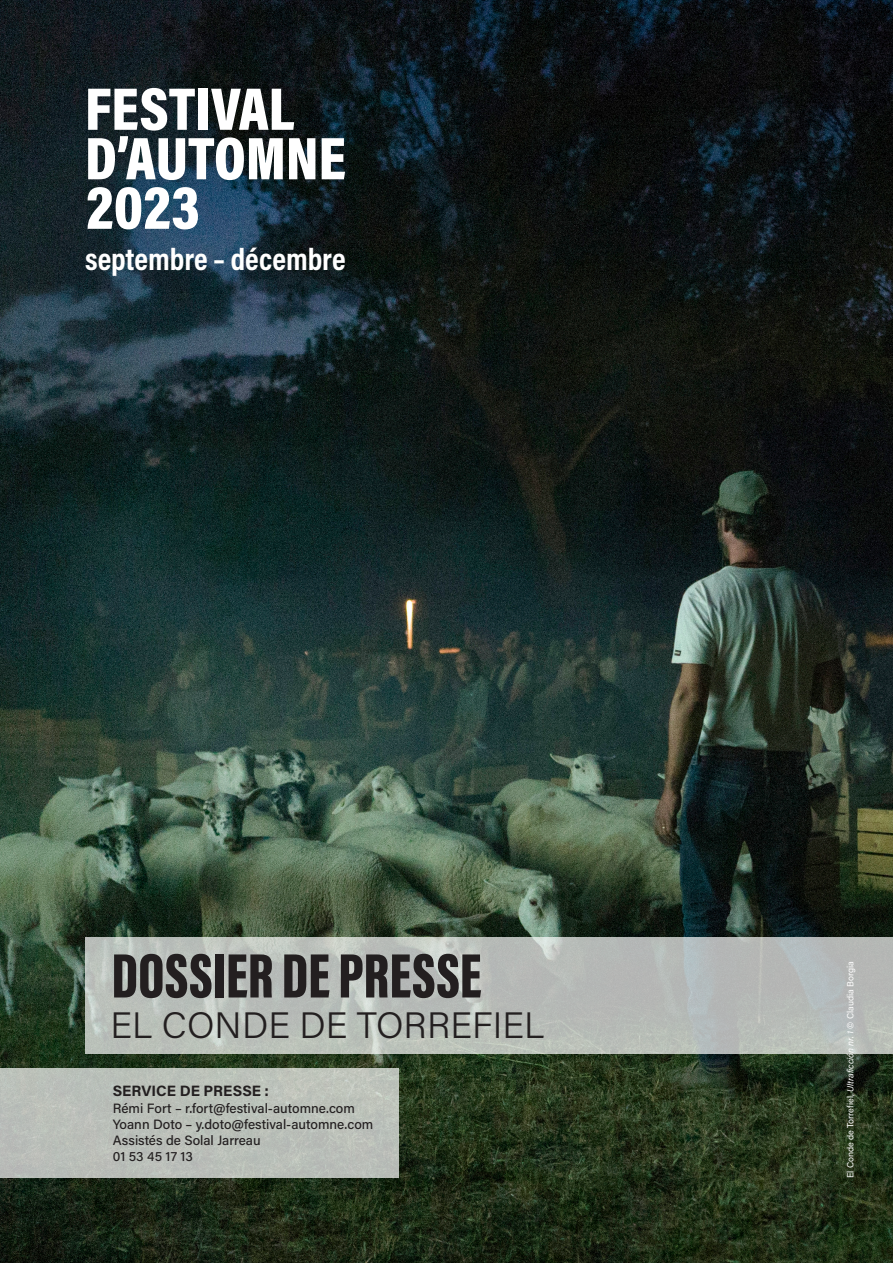
<style>
.page{position:relative;width:893px;height:1263px;background:#fff}
.page>*{position:absolute;margin:0;border:0;box-sizing:border-box;transform-origin:0 0}
.t1{font:900 64.5px "Acumin Pro Extra Cond";color:#231f20}
.t2{font:900 60.9px "Acumin Pro Cond";color:#fff}
.t3{font:300 36.75px "Acumin Pro";color:#231f20}
.t4{font:700 31.2px "Acumin Pro Cond";color:#fff}
.t5{font:700 15px "Acumin Pro";color:#231f20}
.t6{font:500 13.5px "Acumin Pro";color:#231f20}
.Texte{font:9px "Acumin Pro";color:#fff}
.s1{font-style:italic}
</style>
<div class="page">
<img style="left:0;top:0;width:893px;height:1263px">
<div style="left:0;top:1069px;width:398px;height:109px;background:#babfb9"></div>
<svg style="left:85px;top:937px;width:808px;height:117px;background:#b9beba"></svg>
<p class="t2" style="left:85px;top:69px;width:211px">FESTIVAL</p>
<p class="t2" style="left:85px;top:119px;width:262px">D’AUTOMNE</p>
<p class="t2" style="left:86px;top:168px;width:115px">2023</p>
<p class="t4" style="left:85px;top:238px;width:262px">septembre – décembre</p>
<p class="t1" style="left:112px;top:936px;width:372px">DOSSIER DE PRESSE</p>
<p class="t3" style="left:111px;top:1000px;width:435px">EL CONDE DE TORREFIEL</p>
<p class="t5" style="left:113px;top:1080px;width:158px">SERVICE DE PRESSE :</p>
<p class="t6" style="left:113px;top:1098px;width:244px">Rémi Fort – r.fort@festival-automne.com</p>
<p class="t6" style="left:113px;top:1115px;width:262px">Yoann Doto – y.doto@festival-automne.com</p>
<p class="t6" style="left:113px;top:1131px;width:149px">Assistés de Solal Jarreau</p>
<p class="t6" style="left:113px;top:1147px;width:82px">01 53 45 17 13</p>
<p class="Texte" style="left:844px;top:1178px;width:218px;rotate:-90deg">El Conde de Torrefiel, <span class="s1">Ultraficción nr. 1</span> © Claudia Borgia</p>
</div>
